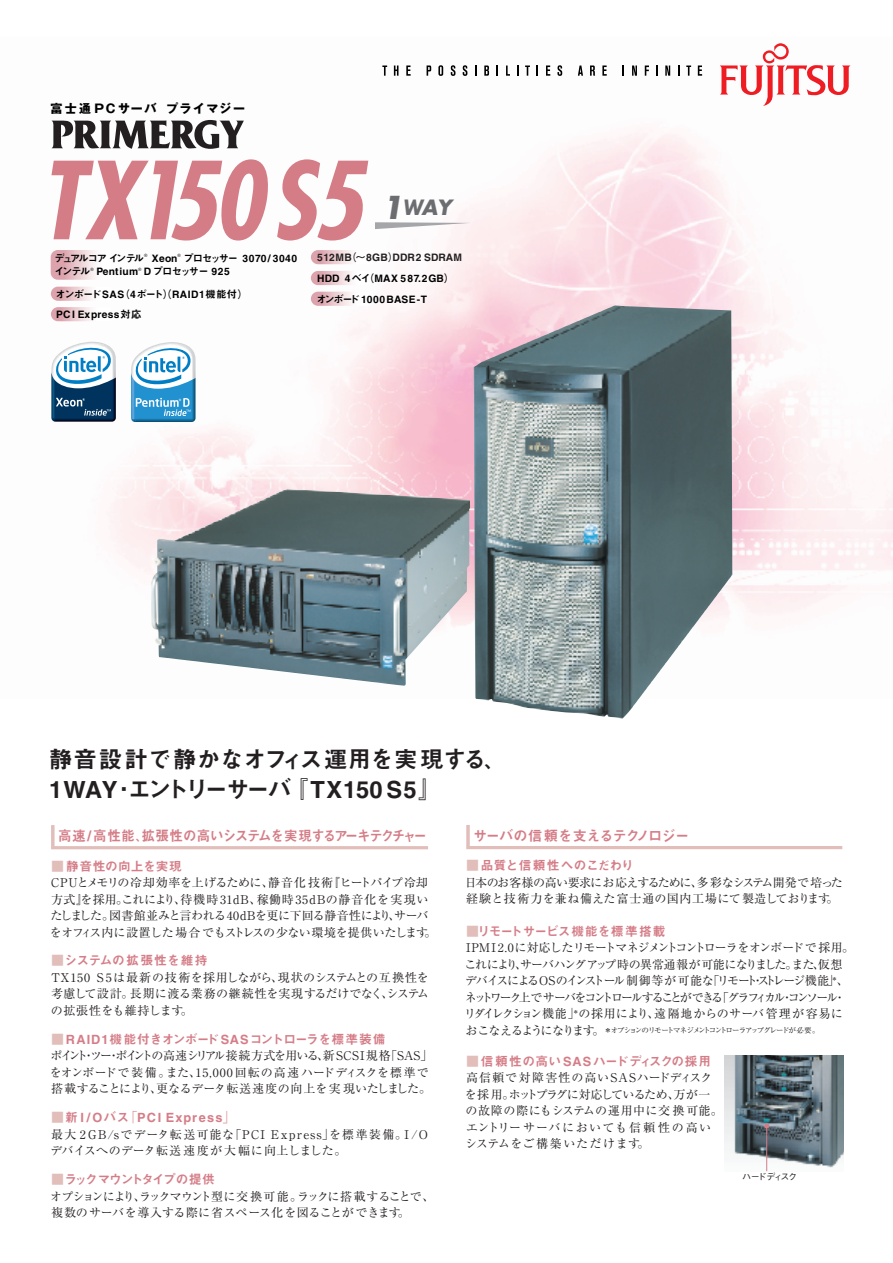
<style>
.page{position:relative;width:893px;height:1263px;background:#fff}
.page>*{position:absolute;margin:0;border:0;box-sizing:border-box;transform-origin:0 0}
.t1{font:italic 700 condensed 104.25px "Futura";letter-spacing:-.04em;color:#d57d87}
.t2{font:23.7px/30px "Midashi Go MB31";letter-spacing:-.01em;color:#231f20}
.t3{font:italic 700 20.55px "Futura";color:#6c6d70;scale:.85 1}
.t4{font:14.25px "Midashi Go MB31";letter-spacing:-.085em;color:#d57d87;scale:.95 1}
.t5{font:14.25px "Midashi Go MB31";letter-spacing:-.065em;color:#d57d87}
.t6{font:12.75px "Midashi Go MB31";letter-spacing:.05em;color:#d57d87}
.t7{font:12.75px "Midashi Go MB31";letter-spacing:.09em;color:#d57d87}
.t8{font:12.75px "Midashi Go MB31";letter-spacing:-.01em;color:#d57d87}
.t9{font:12.75px "Midashi Go MB31";letter-spacing:-.11em;color:#d57d87}
.t10{font:12.75px "Midashi Go MB31";letter-spacing:.025em;color:#d57d87}
.t11{font:12.75px "Midashi Go MB31";letter-spacing:.045em;color:#d57d87}
.t12{font:12.75px "Midashi Go MB31";letter-spacing:.005em;color:#d57d87}
.t13{font:12px/16.5px "Ryumin";letter-spacing:-.015em;color:#231f20}
.t14{font:12px/16.5px "Ryumin";letter-spacing:-.095em;color:#231f20}
.t15{font:12px/16.5px "Ryumin";letter-spacing:.04em;color:#231f20}
.t16{font:12px/16.5px "Ryumin";letter-spacing:.085em;color:#231f20}
.t17{font:700 12px "Gothic MB101";letter-spacing:.13em;color:#000}
.t18{font:10.35px "Midashi Go MB31";letter-spacing:.01em;color:#231f20}
.t19{font:10.2px/20.7px "Midashi Go MB31";letter-spacing:.01em;color:#000}
.t20{font:10.2px "Midashi Go MB31";letter-spacing:.05em;color:#000}
.t21{font:10.2px "Midashi Go MB31";letter-spacing:.03em;color:#000}
.t22{font:10.2px "Midashi Go MB31";letter-spacing:-.195em;color:#000}
.t23{font:10.2px "Midashi Go MB31";letter-spacing:-.055em;color:#000}
.t24{font:500 9px "Gothic BBB";letter-spacing:-.165em;color:#231f20}
.t25{font:7.5px "Ryumin";letter-spacing:-.155em;color:#231f20}
.t26{font:4.5px "Helvetica";color:#000}
.s1{font-size:30.75px}
.s2{color:#e1beba}
.s3{font-size:12px}
</style>
<div class="page">
<img style="left:50px;top:65px;width:842px;height:559px">
<svg style="left:719px;top:43px;width:131px;height:63px"></svg>
<svg style="left:382px;top:66px;width:5px;height:10px"></svg>
<svg style="left:394px;top:66px;width:4px;height:10px"></svg>
<svg style="left:406px;top:65px;width:4px;height:11px"></svg>
<svg style="left:426px;top:65px;width:5px;height:11px"></svg>
<svg style="left:438px;top:65px;width:5px;height:11px"></svg>
<svg style="left:450px;top:65px;width:5px;height:11px"></svg>
<svg style="left:462px;top:65px;width:5px;height:11px"></svg>
<svg style="left:484px;top:66px;width:5px;height:10px"></svg>
<svg style="left:496px;top:66px;width:2px;height:10px"></svg>
<svg style="left:506px;top:66px;width:4px;height:10px"></svg>
<svg style="left:525px;top:66px;width:5px;height:10px"></svg>
<svg style="left:536px;top:66px;width:2px;height:10px"></svg>
<svg style="left:546px;top:65px;width:4px;height:11px"></svg>
<svg style="left:557px;top:65px;width:5px;height:11px"></svg>
<svg style="left:578px;top:66px;width:5px;height:10px"></svg>
<svg style="left:590px;top:65px;width:5px;height:11px"></svg>
<svg style="left:602px;top:65px;width:4px;height:11px"></svg>
<svg style="left:622px;top:66px;width:2px;height:10px"></svg>
<svg style="left:632px;top:66px;width:5px;height:10px"></svg>
<svg style="left:644px;top:66px;width:5px;height:10px"></svg>
<svg style="left:665px;top:66px;width:5px;height:10px"></svg>
<svg style="left:686px;top:66px;width:5px;height:10px"></svg>
<svg style="left:697px;top:65px;width:5px;height:11px"></svg>
<svg style="left:375px;top:222px;width:96px;height:7px"></svg>
<svg style="left:51px;top:307px;width:60px;height:14px"></svg>
<svg style="left:311px;top:250px;width:60px;height:14px"></svg>
<svg style="left:311px;top:271px;width:60px;height:14px"></svg>
<svg style="left:311px;top:292px;width:60px;height:14px"></svg>
<svg style="left:52px;top:120px;width:192px;height:29px"></svg>
<svg style="left:51px;top:825px;width:377px;height:24px"></svg>
<svg style="left:466px;top:825px;width:376px;height:24px"></svg>
<svg style="left:51px;top:287px;width:60px;height:14px"></svg>
<svg style="left:51px;top:250px;width:60px;height:30px"></svg>
<img style="left:724px;top:1055px;width:119px;height:117px">
<svg style="left:764px;top:1123px;width:5px;height:5px"></svg>
<hr style="left:766px;top:1128px;width:1px;height:43px;background:#d57d87">
<svg style="left:131px;top:342px;width:64px;height:80px"></svg>
<img style="left:473px;top:305px;width:259px;height:414px">
<img style="left:151px;top:489px;width:319px;height:197px">
<svg style="left:51px;top:342px;width:65px;height:80px"></svg>
<p class="t17" style="left:50px;top:100px;width:196px">富士通 PCサーバ プライマジー</p>
<h1 class="t1" style="left:40px;top:133px;width:325px">TX150S5</h1>
<h3 class="t3" style="left:381px;top:193px;width:84px"><span class="s1">1</span>WAY</h3>
<p class="t18" style="left:317px;top:251px;width:146px">512MB（～8GB）DDR2 SDRAM</p>
<p class="t19" style="left:316px;top:268px;width:139px">HDD 4ベイ（MAX 587.2GB）オンボード1000BASE-T</p>
<p class="t22" style="left:54px;top:252px;width:91px">デュアルコアインテル</p>
<p class="t26" style="left:144px;top:253px;width:5px">®</p>
<p class="t19" style="left:152px;top:248px;width:27px">Xeon</p>
<p class="t26" style="left:177px;top:253px;width:5px">®</p>
<p class="t19" style="left:183px;top:248px;width:115px">プロセッサー 3070/ 3040</p>
<p class="t19" style="left:54px;top:261px;width:38px">インテル</p>
<p class="t26" style="left:90px;top:266px;width:5px">®</p>
<p class="t21" style="left:96px;top:265px;width:43px">Pentium</p>
<p class="t26" style="left:138px;top:266px;width:5px">®</p>
<p class="t23" style="left:144px;top:265px;width:88px">D プロセッサー 925</p>
<p class="t20" style="left:55px;top:288px;width:194px">オンボードSAS（4ポート（）RAID1機能付）</p>
<p class="t21" style="left:56px;top:308px;width:87px">PC I Express対応</p>
<h2 class="t2" style="left:49px;top:745px;width:459px">静音設計で静かなオフィス運用を実現する、<br>1WAY・エントリーサーバ『TX150 S5』</h2>
<p class="t4" style="left:58px;top:827px;width:390px">高速/ 高性能、拡張性の高いシステムを実現するアーキテクチャー</p>
<p class="t5" style="left:473px;top:827px;width:218px">サーバの信頼を支えるテクノロジー</p>
<p class="t10" style="left:466px;top:858px;width:169px"><span class="s2">■</span>品質と信頼性へのこだわり</p>
<p class="t13" style="left:464px;top:874px;width:379px">日本のお客様の高い要求にお応えするために、多彩なシステム開発で培った経験と技術力を兼ね備えた富士通の国内工場にて製造しております。</p>
<p class="t8" style="left:466px;top:923px;width:201px"><span class="s2">■</span>リモートサービス機能を標準搭載</p>
<p class="t14" style="left:464px;top:939px;width:391px">IPMI 2.0に対応したリモートマネジメントコントローラをオンボードで採用。これにより、サーバハングアップ時の異常通報が可能になりました。また、仮想デバイスによるOSのインストール制御等が可能な「リモート・ストレージ機能」<sup>＊</sup>、ネットワーク上でサーバをコントロールすることができる「グラフィカル・コンソール・リダイレクション機能」<sup>＊</sup>の採用により、遠隔地からのサーバ管理が容易に</p>
<p class="t25" style="left:465px;top:1026px;width:355px"><span class="s3">おこなえるようになります。</span>＊オプションのリモートマネジメントコントローラアップグレードが必要。</p>
<p class="t12" style="left:51px;top:858px;width:132px"><span class="s2">■</span> 静音性の向上を実現</p>
<p class="t13" style="left:50px;top:874px;width:388px">CPUとメモリの冷却効率を上げるために、静音化技術『ヒートパイプ冷却方式』を採用。これにより、待機時31dB、稼働時35dBの静音化を実現いたしました。図書館並みと言われる40dBを更に下回る静音性により、サーバをオフィス内に設置した場合でもストレスの少ない環境を提供いたします。</p>
<p class="t11" style="left:51px;top:953px;width:158px"><span class="s2">■</span>システムの拡張性を維持</p>
<p class="t13" style="left:51px;top:969px;width:380px;text-align:justify">TX150 S 5は最新の技術を採用しながら、現状のシステムとの互換性を考慮して設計。長期に渡る業務の継続性を実現するだけでなく、システムの拡張性をも維持します。</p>
<p class="t6" style="left:51px;top:1031px;width:336px"><span class="s2">■</span>RAID1機能付きオンボードSASコントローラを標準装備</p>
<p class="t13" style="left:50px;top:1047px;width:384px">ポイント・ツー・ポイントの高速シリアル接続方式を用いる、新 SCSI 規格「SAS」をオンボードで装備。また、15,000回転の高速ハードディスクを標準で搭載することにより、更なるデータ転送速度の向上を実現いたしました。</p>
<p class="t7" style="left:51px;top:1110px;width:185px"><span class="s2">■</span>新I /Oバス「PCI Express」</p>
<p class="t16" style="left:50px;top:1126px;width:379px">最大 2GB/sでデータ転送可能な「PCI Express」を標準装備。I /Oデバイスへのデータ転送速度が大幅に向上しました。</p>
<p class="t9" style="left:51px;top:1172px;width:165px"><span class="s2">■</span>ラックマウントタイプの提供</p>
<p class="t13" style="left:50px;top:1188px;width:385px">オプションにより、ラックマウント型に交換可能。ラックに搭載することで、複数のサーバを導入する際に省スペース化を図ることができます。</p>
<p class="t6" style="left:466px;top:1054px;width:247px"><span class="s2">■</span>信頼性の高いSASハードディスクの採用</p>
<p class="t15" style="left:464px;top:1069px;width:260px">高信頼で対障害性の高いSASハードディスクを採用。ホットプラグに対応しているため、万が一の故障の際にもシステムの運用中に交換可能。エントリーサーバにおいても信頼性の高いシステムをご構築いただけます。</p>
<p class="t24" style="left:742px;top:1172px;width:57px">ハードディスク</p>
</div>
